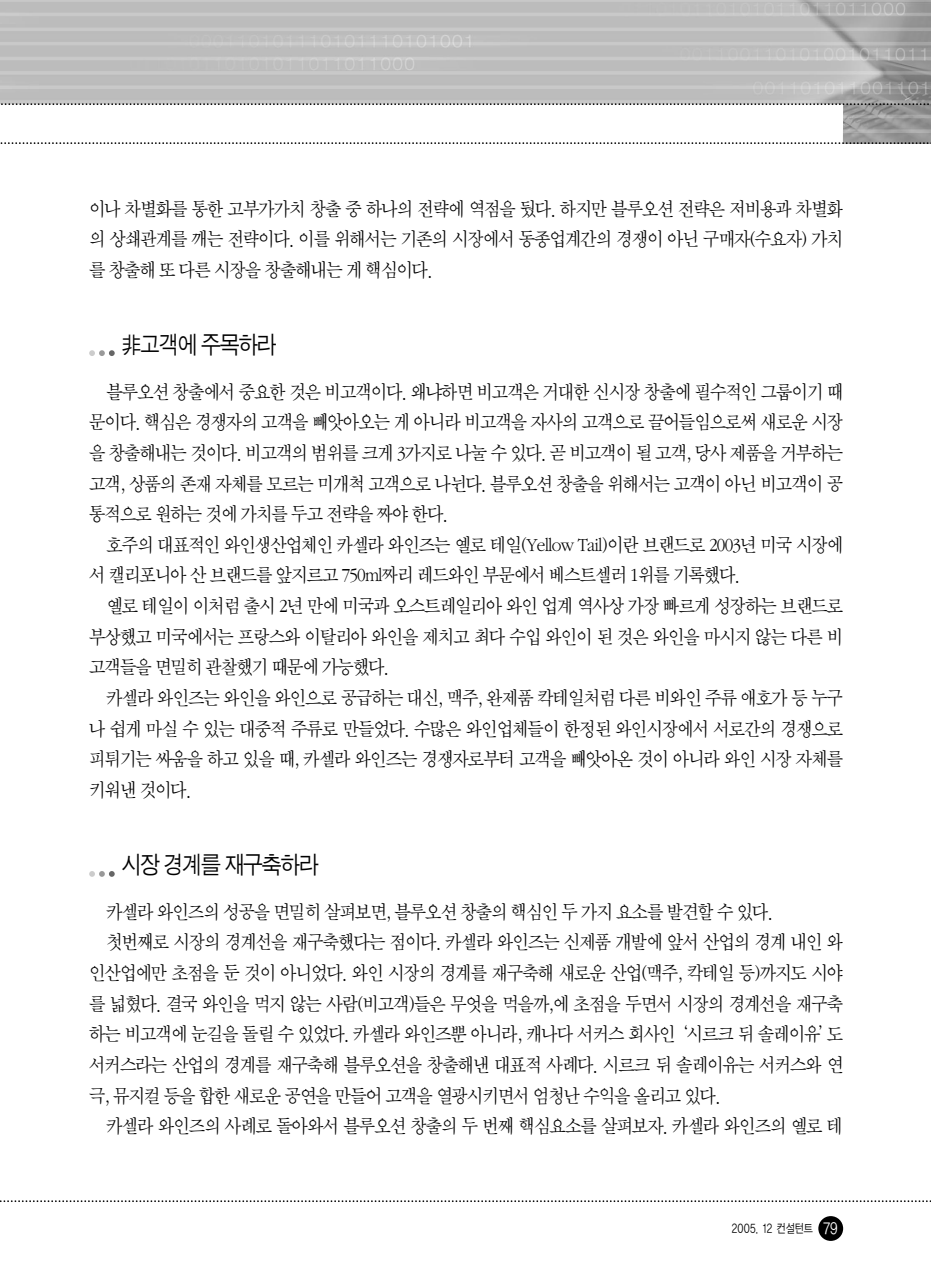
<style>
.page{position:relative;width:931px;height:1280px;background:#fff}
.page>*{position:absolute;margin:0;border:0;box-sizing:border-box;transform-origin:0 0}
.t1{font:24.5px "Sand Jg";letter-spacing:-.055em;color:#000;scale:.9 1}
.t2{font:20.12px/30.6px "Sand Sm";letter-spacing:-.045em;color:#000;text-align:justify;scale:.9 1}
.t3{font:12.25px "YGO12";letter-spacing:-.07em;color:#000;scale:.8 1}
.s1{font-size:15.75px;color:#fff}
</style>
<div class="page">
<div style="left:818px;top:1215px;width:25px;height:25px;background:#000;border-radius:50%"></div>
<svg style="left:1px;top:1200px;width:930px;height:1px"></svg>
<img style="left:0;top:0;width:931px;height:142px">
<div style="left:0;top:104px;width:843px;height:40px;background:#fff"></div>
<svg style="left:0;top:103px;width:931px;height:2px"></svg>
<svg style="left:0;top:142px;width:931px;height:2px"></svg>
<svg style="left:89px;top:350px;width:26px;height:6px"></svg>
<svg style="left:89px;top:871px;width:26px;height:5px"></svg>
<p class="t2" style="left:89px;top:194px;width:839px">이나 차별화를 통한 고부가가치 창출 중 하나의 전략에 역점을 뒀다. 하지만 블루오션 전략은 저비용과 차별화 의 상쇄관계를 깨는 전략이다. 이를 위해서는 기존의 시장에서 동종업계간의 경쟁이 아닌 구매자(수요자) 가치 를 창출해 또 다른 시장을 창출해내는 게 핵심이다.</p>
<p class="t1" style="left:121px;top:333px;width:174px">非고객에 주목하라</p>
<p class="t2" style="left:89px;top:377px;width:839px;text-indent:17px">블루오션 창출에서 중요한 것은 비고객이다. 왜냐하면 비고객은 거대한 신시장 창출에 필수적인 그룹이기 때 문이다. 핵심은 경쟁자의 고객을 빼앗아오는 게 아니라 비고객을 자사의 고객으로 끌어들임으로써 새로운 시장 을 창출해내는 것이다. 비고객의 범위를 크게 3가지로 나눌 수 있다. 곧 비고객이 될 고객, 당사 제품을 거부하는 고객, 상품의 존재 자체를 모르는 미개척 고객으로 나뉜다. 블루오션 창출을 위해서는 고객이 아닌 비고객이 공 통적으로 원하는 것에 가치를 두고 전략을 짜야 한다.</p>
<p class="t2" style="left:89px;top:530px;width:839px;text-indent:17px">호주의 대표적인 와인생산업체인 카셀라 와인즈는 옐로 테일(Yellow Tail)이란 브랜드로 2003년 미국 시장에 서 캘리포니아 산 브랜드를 앞지르고 750ml짜리 레드와인 부문에서 베스트셀러 1위를 기록했다.</p>
<p class="t2" style="left:89px;top:592px;width:839px;text-indent:17px">옐로 테일이 이처럼 출시 2년 만에 미국과 오스트레일리아 와인 업계 역사상 가장 빠르게 성장하는 브랜드로 부상했고 미국에서는 프랑스와 이탈리아 와인을 제치고 최다 수입 와인이 된 것은 와인을 마시지 않는 다른 비 고객들을 면밀히 관찰했기 때문에 가능했다.</p>
<p class="t2" style="left:89px;top:683px;width:839px;text-indent:17px">카셀라 와인즈는 와인을 와인으로 공급하는 대신, 맥주, 완제품 칵테일처럼 다른 비와인 주류 애호가 등 누구 나 쉽게 마실 수 있는 대중적 주류로 만들었다. 수많은 와인업체들이 한정된 와인시장에서 서로간의 경쟁으로 피튀기는 싸움을 하고 있을 때, 카셀라 와인즈는 경쟁자로부터 고객을 빼앗아온 것이 아니라 와인 시장 자체를 키워낸 것이다.</p>
<p class="t1" style="left:121px;top:853px;width:221px">시장 경계를 재구축하라</p>
<p class="t2" style="left:107px;top:897px;width:743px">카셀라 와인즈의 성공을 면밀히 살펴보면, 블루오션 창출의 핵심인 두 가지 요소를 발견할 수 있다.</p>
<p class="t2" style="left:107px;top:928px;width:820px">첫번째로 시장의 경계선을 재구축했다는 점이다. 카셀라 와인즈는 신제품 개발에 앞서 산업의 경계 내인 와</p>
<p class="t2" style="left:89px;top:958px;width:839px">인산업에만 초점을 둔 것이 아니었다. 와인 시장의 경계를 재구축해 새로운 산업(맥주, 칵테일 등)까지도 시야</p>
<p class="t2" style="left:89px;top:989px;width:839px">를 넓혔다. 결국 와인을 먹지 않는 사람(비고객)들은 무엇을 먹을까,에 초점을 두면서 시장의 경계선을 재구축</p>
<p class="t2" style="left:89px;top:1020px;width:839px">하는 비고객에 눈길을 돌릴 수 있었다. 카셀라 와인즈뿐 아니라, 캐나다 서커스 회사인‘시르크 뒤 솔레이유’도</p>
<p class="t2" style="left:89px;top:1050px;width:839px">서커스라는 산업의 경계를 재구축해 블루오션을 창출해낸 대표적 사례다. 시르크 뒤 솔레이유는 서커스와 연</p>
<p class="t2" style="left:89px;top:1081px;width:704px">극, 뮤지컬 등을 합한 새로운 공연을 만들어 고객을 열광시키면서 엄청난 수익을 올리고 있다.</p>
<p class="t2" style="left:107px;top:1111px;width:820px">카셀라 와인즈의 사례로 돌아와서 블루오션 창출의 두 번째 핵심요소를 살펴보자. 카셀라 와인즈의 옐로 테</p>
<p class="t3" style="left:731px;top:1222px;width:135px">2005. 12 컨설턴트 <span class="s1">79</span></p>
</div>
